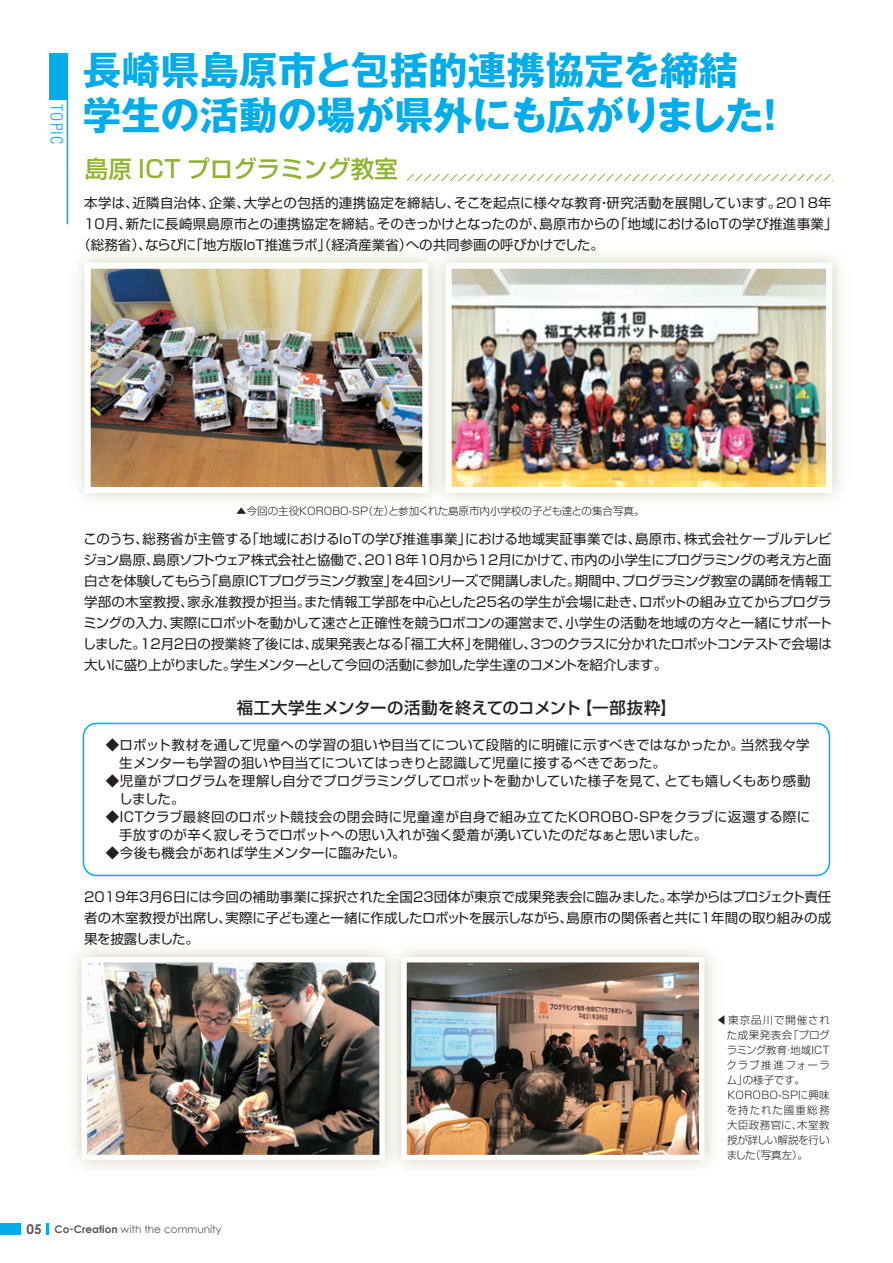
<style>
.page{position:relative;width:893px;height:1263px;background:#fff}
.page>*{position:absolute;margin:0;border:0;box-sizing:border-box;transform-origin:0 0}
.t1{font:700 39px/45px "Gothic MB101 Pro";color:#00acea}
.t2{font:500 24px "Shin Go Pro";color:#8fb431}
.t3{font:300 condensed 16.5px "Univers";letter-spacing:.07em;color:#00acea}
.t4{font:500 16.35px "Shin Go Pro";letter-spacing:.03em;color:#231f20}
.t5{font:13.5px/21px "Shin Go Pro";color:#231f20}
.t6{font:13.5px "Shin Go Pro";letter-spacing:.02em;color:#231f20}
.t7{font:300 10.5px "Shin Go Pro";color:#231f20}
.t8{font:10.5px "Century Gothic";color:#57585a}
.t9{font:300 10.5px "Shin Go Pro";letter-spacing:.025em;color:#231f20}
.t10{font:300 10.5px "Shin Go Pro";letter-spacing:.09em;color:#231f20}
.t11{font:300 10.5px "Shin Go Pro";letter-spacing:.05em;color:#231f20}
.t12{font:300 10.5px "Shin Go Pro";letter-spacing:.035em;color:#231f20}
.t13{font:300 10.5px "Shin Go Pro";letter-spacing:.105em;color:#231f20}
.t14{font:300 10.5px "Shin Go Pro";letter-spacing:.095em;color:#231f20}
.s1{font-weight:700;font-size:13.5px}
.s2{font-weight:700}
</style>
<div class="page">
<img style="left:66px;top:209px;width:327px;height:291px">
<img style="left:393px;top:255px;width:448px;height:246px">
<img style="left:92px;top:269px;width:329px;height:217px">
<img style="left:452px;top:269px;width:373px;height:217px">
<div style="left:0;top:1223px;width:20px;height:11px;background:#00acea"></div>
<svg style="left:46px;top:1223px;width:3px;height:11px"></svg>
<div style="left:49px;top:53px;width:19px;height:47px;background:#00acea"></div>
<hr style="left:67px;top:54px;width:1px;height:170px;background:#00acea">
<div style="left:85px;top:262px;width:343px;height:231px;border:6px solid #fff"></div>
<div style="left:445px;top:262px;width:387px;height:231px;border:6px solid #fff"></div>
<img style="left:74px;top:949px;width:275px;height:218px">
<img style="left:88px;top:963px;width:261px;height:191px">
<div style="left:82px;top:957px;width:303px;height:203px;border:5px solid #fff"></div>
<img style="left:349px;top:949px;width:364px;height:218px">
<img style="left:407px;top:963px;width:291px;height:191px">
<div style="left:401px;top:957px;width:303px;height:203px;border:5px solid #fff"></div>
<svg style="left:407px;top:174px;width:425px;height:6px"></svg>
<div style="left:83px;top:723px;width:747px;height:153px;border:2px solid #00aeef;border-radius:13px"></div>
<p class="t3" style="left:66px;top:104px;width:42px;rotate:90deg">TOPIC</p>
<h1 class="t1" style="left:83px;top:43px;width:708px">長崎県島原市と包括的連携協定を締結<br>学生の活動の場が県外にも広がりました！</h1>
<h2 class="t2" style="left:85px;top:149px;width:315px">島原 ICT プログラミング教室</h2>
<p class="t6" style="left:84px;top:191px;width:749px">本学は、近隣自治体、企業、大学との包括的連携協定を締結し、そこを起点に様々な教育・研究活動を展開しています。2018年</p>
<p class="t5" style="left:84px;top:211px;width:755px">10月、新たに長崎県島原市との連携協定を締結。そのきっかけとなったのが、島原市からの「地域におけるIoTの学び推進事業」</p>
<p class="t5" style="left:77px;top:232px;width:528px">（総務省）、ならびに「地方版IoT推進ラボ」（経済産業省）への共同参画の呼びかけでした。</p>
<p class="t7" style="left:236px;top:502px;width:410px">▲今回の主役KOROBO-SP（左）と参加くれた島原市内小学校の子ども達との集合写真。</p>
<p class="t5" style="left:83px;top:526px;width:751px;text-align:justify">このうち、総務省が主管する「地域におけるIoTの学び推進事業」における地域実証事業では、島原市、株式会社ケーブルテレビジョン島原、島原ソフトウェア株式会社と協働で、2018年10月から12月にかけて、市内の小学生にプログラミングの考え方と面白さを体験してもらう「島原ICTプログラミング教室」を4回シリーズで開講しました。期間中、プログラミング教室の講師を情報工学部の木室教授、家永准教授が担当。また情報工学部を中心とした25名の学生が会場に赴き、ロボットの組み立てからプログラミングの入力、実際にロボットを動かして速さと正確性を競うロボコンの運営まで、小学生の活動を地域の方々と一緒にサポートしました。12月2日の授業終了後には、成果発表となる「福工大杯」を開催し、3つのクラスに分かれたロボットコンテストで会場は大いに盛り上がりました。学生メンターとして今回の活動に参加した学生達のコメントを紹介します。</p>
<p class="t4" style="left:237px;top:695px;width:441px">福工大学生メンターの活動を終えてのコメント【一部抜粋】</p>
<p class="t5" style="left:119px;top:734px;width:692px;line-height:18px;text-indent:-14px">◆ロボット教材を通して児童への学習の狙いや目当てについて段階的に明確に示すべきではなかったか。当然我々学生メンターも学習の狙いや目当てについてはっきりと認識して児童に接するべきであった。</p>
<p class="t5" style="left:119px;top:770px;width:693px;line-height:18px;text-indent:-14px">◆児童がプログラムを理解し自分でプログラミングしてロボットを動かしていた様子を見て、とても嬉しくもあり感動しました。</p>
<p class="t5" style="left:119px;top:806px;width:692px;line-height:18px;text-indent:-14px">◆ICTクラブ最終回のロボット競技会の閉会時に児童達が自身で組み立てたKOROBO-SPをクラブに返還する際に手放すのが辛く寂しそうでロボットへの思い入れが強く愛着が湧いていたのだなぁと思いました。</p>
<p class="t6" style="left:106px;top:842px;width:301px">◆今後も機会があれば学生メンターに臨みたい。</p>
<p class="t5" style="left:84px;top:885px;width:749px;text-align:justify">2019年3月6日には今回の補助事業に採択された全国23団体が東京で成果発表会に臨みました。本学からはプロジェクト責任者の木室教授が出席し、実際に子ども達と一緒に作成したロボットを展示しながら、島原市の関係者と共に1年間の取り組みの成果を披露しました。</p>
<p class="t10" style="left:717px;top:1011px;width:115px">◀東京品川で開催され</p>
<p class="t11" style="left:727px;top:1026px;width:104px">た成果発表会「プログ</p>
<p class="t7" style="left:727px;top:1041px;width:104px">ラミング教育・地域ICT</p>
<p class="t13" style="left:726px;top:1056px;width:105px">クラブ推進フォーラ</p>
<p class="t7" style="left:727px;top:1071px;width:80px">ム」の様子です。</p>
<p class="t9" style="left:717px;top:1086px;width:114px">　KOROBO-SPに興味</p>
<p class="t14" style="left:727px;top:1101px;width:104px">を持たれた國重総務</p>
<p class="t12" style="left:727px;top:1116px;width:104px">大臣政務官に、木室教</p>
<p class="t7" style="left:727px;top:1131px;width:104px">授が詳しい解説を行い</p>
<p class="t7" style="left:727px;top:1146px;width:83px">ました（写真左）。</p>
<p class="t8" style="left:26px;top:1223px;width:197px"><span class="s1">05</span> <span class="s2">Co-Creation</span> with the community</p>
</div>
